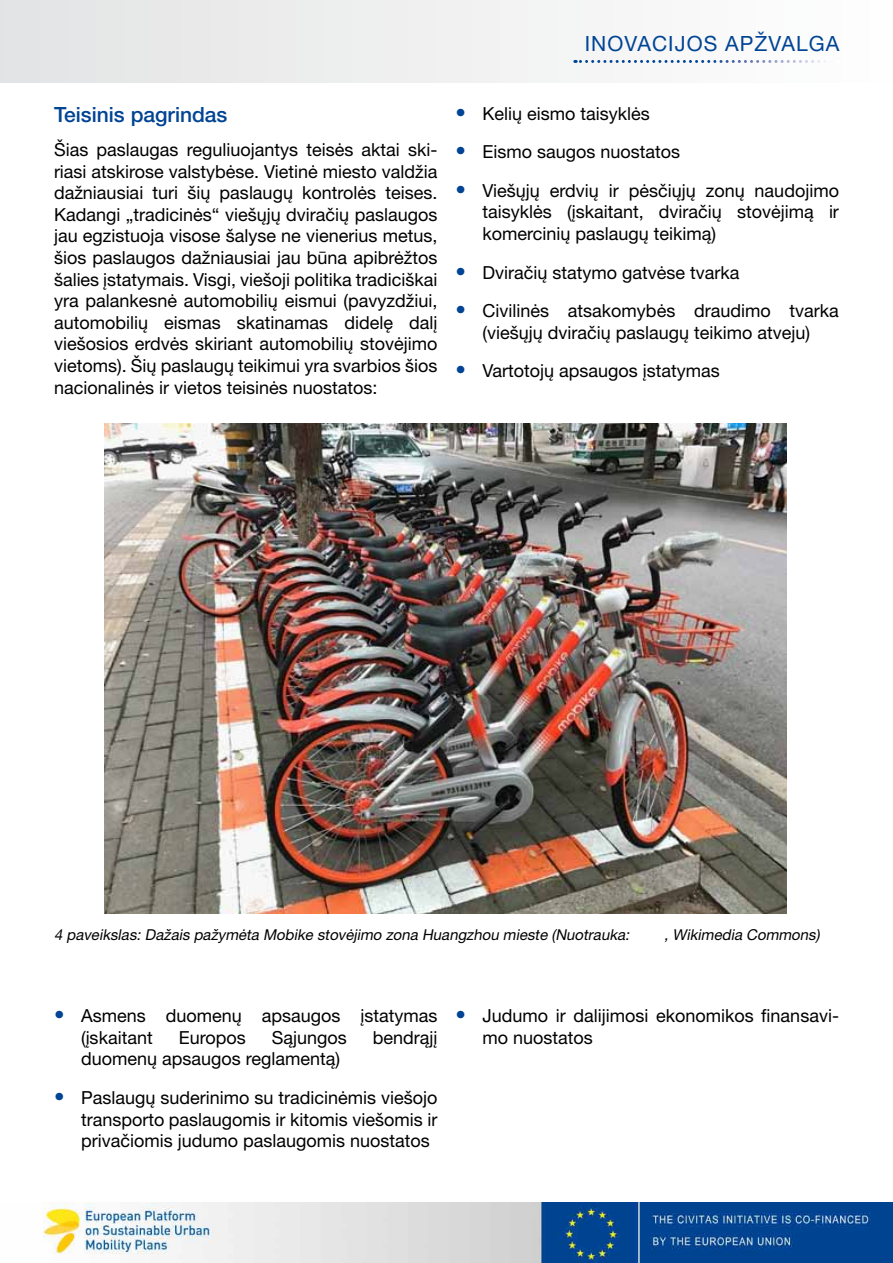
<style>
.page{position:relative;width:893px;height:1263px;background:#fff}
.page>*{position:absolute;margin:0;border:0;box-sizing:border-box;transform-origin:0 0}
.t1{font:21px "Helvetica Neue LT Pro";letter-spacing:.05em;color:#004494}
.t2{font:500 21px "Helvetica Neue LT Pro";color:#004494}
.t3{font:18px/21.6px "Helvetica Neue LT Pro";color:#000;text-align:justify}
.t4{font:italic 15px "Helvetica Neue LT Pro";color:#000}
.s1{font-size:21px;color:#004494}
.s2{font-weight:500}
</style>
<div class="page">
<img style="left:43px;top:1203px;width:850px;height:60px">
<div style="left:0;top:0;width:893px;height:82px;background:linear-gradient(to right,#e3e3e4,#fefefe)"></div>
<svg style="left:575px;top:60px;width:256px;height:3px"></svg>
<img style="left:105px;top:423px;width:682px;height:490px">
<p class="t1" style="left:585px;top:31px;width:256px">Inovaci jos apžvalga</p>
<p class="t2" style="left:54px;top:102px;width:175px">Teisinis pagrindas</p>
<p class="t3" style="left:54px;top:139px;width:385px">Šias paslaugas reguliuojantys teisės aktai ski&shy;riasi atskirose valstybėse. Vietinė miesto valdžia dažniausiai turi šių paslaugų kontrolės teises.<br>Kadangi „tradicinės“ viešųjų dviračių paslaugos jau egzistuoja visose šalyse ne vienerius metus, šios paslaugos dažniausiai jau būna apibrėžtos šalies įstatymais. Visgi, viešoji politika tradiciškai yra palankesnė automobilių eismui (pavyzdžiui, automobilių eismas skatinamas didelę dalį viešosios erdvės skiriant automobilių stovėjimo vietoms). Šių paslaugų teikimui yra svarbios šios nacionalinės ir vietos teisinės nuostatos:</p>
<p class="t3" style="left:455px;top:102px;width:196px"><span class="s1">•</span> Kelių eismo taisyklės</p>
<p class="t3" style="left:455px;top:141px;width:226px"><span class="s1">•</span> Eismo saugos nuostatos</p>
<p class="t3" style="left:482px;top:179px;width:358px;text-indent:-27px"><span class="s1">•</span> Viešųjų erdvių ir pėsčiųjų zonų naudojimo taisyklės (įskaitant, dviračių stovėjimą ir komercinių paslaugų teikimą)</p>
<p class="t3" style="left:455px;top:261px;width:286px"><span class="s1">•</span> Dviračių statymo gatvėse tvarka</p>
<p class="t3" style="left:455px;top:300px;width:385px;text-align:center"><span class="s1">•</span> Civilinės atsakomybės draudimo tvarka (viešųjų dviračių paslaugų teikimo atveju)</p>
<p class="t3" style="left:455px;top:360px;width:266px"><span class="s1">•</span> Vartotojų apsaugos įstatymas</p>
<p class="t4" style="left:54px;top:926px;width:587px">4 paveikslas: Dažais pažymėta Mobike stovėjimo zona Huangzhou mieste (N uotrauka: <span class="s2">そらみみ</span></p>
<p class="t4" style="left:664px;top:926px;width:157px">, Wikimedia Commons)</p>
<p class="t3" style="left:81px;top:1005px;width:358px;text-indent:-27px"><span class="s1">•</span> Asmens duomenų apsaugos įstatymas (įskaitant</p>
<p class="t3" style="left:179px;top:1026px;width:69px">Europos</p>
<p class="t3" style="left:272px;top:1026px;width:77px">Sąjungos</p>
<p class="t3" style="left:373px;top:1026px;width:66px">bendrąjį</p>
<p class="t3" style="left:81px;top:1048px;width:261px">duomenų apsaugos reglamentą)</p>
<p class="t3" style="left:81px;top:1086px;width:358px;text-indent:-27px"><span class="s1">•</span> Paslaugų suderinimo su tradicinėmis viešojo transporto paslaugomis ir kitomis viešomis ir privačiomis judumo paslaugomis nuostatos</p>
<p class="t3" style="left:482px;top:1005px;width:358px;text-indent:-27px"><span class="s1">•</span> Judumo ir dalijimosi ekonomikos finansavi&shy;mo nuostatos</p>
</div>
